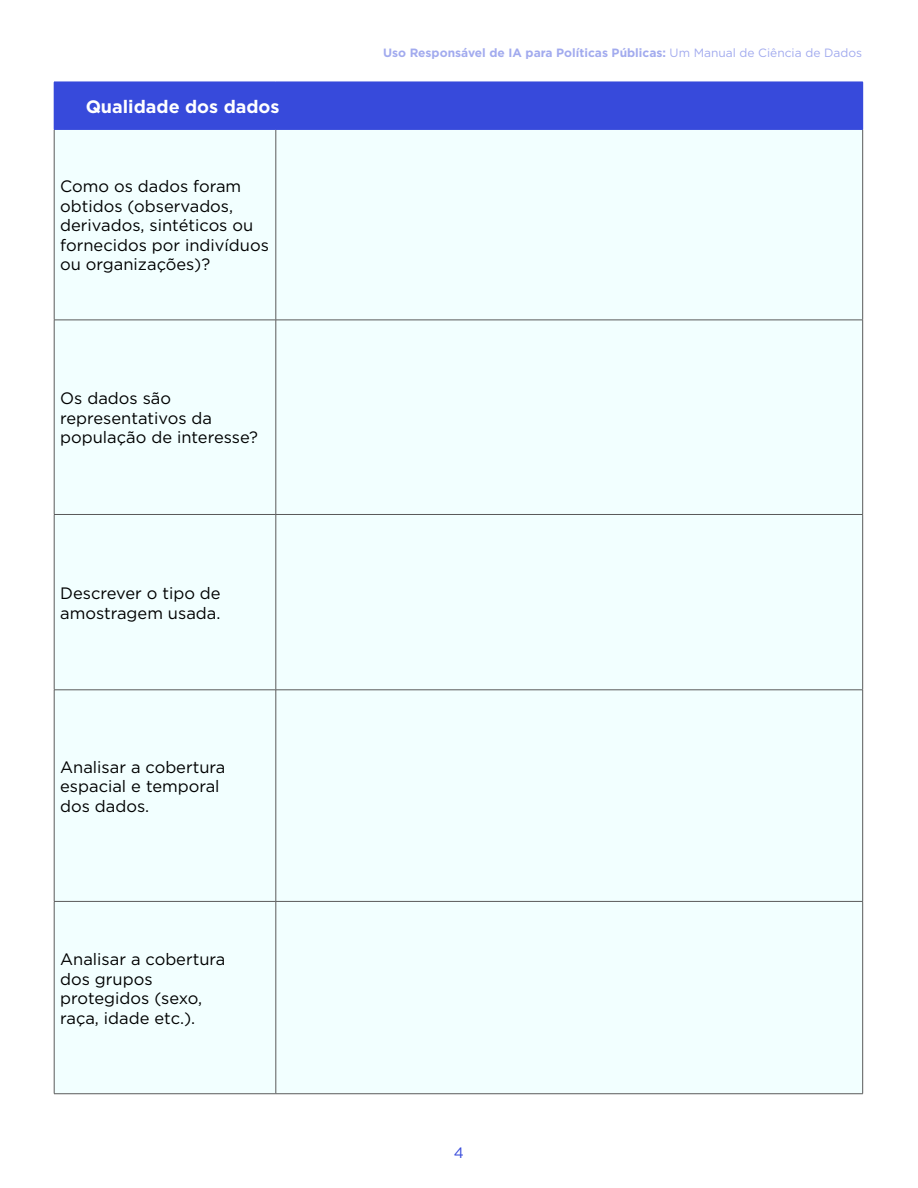
<style>
.page{position:relative;width:918px;height:1188px;background:#fff}
.page>*{position:absolute;margin:0;border:0;box-sizing:border-box;transform-origin:0 0}
.t1{font:700 18px "Gotham";color:#fff}
.t2{font:16.5px/19.5px "Gotham";color:#000}
.t3{font:15px "Gotham";color:#374adb}
.t4{font:700 12px "Gotham";color:#374adb}
.s1{font-weight:400}
</style>
<div class="page">
<div style="left:54px;top:82px;width:809px;height:47px;background:#374adb"></div>
<div style="left:55px;top:130px;width:807px;height:963px;background:#f2ffff"></div>
<hr style="left:54px;top:130px;width:1px;height:190px;background:#5a5a5a">
<hr style="left:276px;top:130px;width:1px;height:190px;background:#5a5a5a">
<hr style="left:862px;top:130px;width:1px;height:190px;background:#5a5a5a">
<hr style="left:54px;top:320px;width:222px;height:1px;background:#5a5a5a">
<hr style="left:54px;top:320px;width:1px;height:194px;background:#5a5a5a">
<hr style="left:276px;top:320px;width:587px;height:1px;background:#5a5a5a">
<hr style="left:276px;top:320px;width:1px;height:194px;background:#5a5a5a">
<hr style="left:862px;top:320px;width:1px;height:194px;background:#5a5a5a">
<hr style="left:54px;top:514px;width:222px;height:1px;background:#5a5a5a">
<hr style="left:54px;top:515px;width:1px;height:175px;background:#5a5a5a">
<hr style="left:276px;top:514px;width:587px;height:1px;background:#5a5a5a">
<hr style="left:276px;top:515px;width:1px;height:175px;background:#5a5a5a">
<hr style="left:862px;top:515px;width:1px;height:175px;background:#5a5a5a">
<hr style="left:54px;top:690px;width:222px;height:1px;background:#5a5a5a">
<hr style="left:54px;top:690px;width:1px;height:211px;background:#5a5a5a">
<hr style="left:276px;top:690px;width:587px;height:1px;background:#5a5a5a">
<hr style="left:276px;top:690px;width:1px;height:211px;background:#5a5a5a">
<hr style="left:862px;top:690px;width:1px;height:211px;background:#5a5a5a">
<hr style="left:54px;top:901px;width:222px;height:1px;background:#5a5a5a">
<hr style="left:54px;top:902px;width:1px;height:192px;background:#5a5a5a">
<hr style="left:276px;top:901px;width:587px;height:1px;background:#5a5a5a">
<hr style="left:276px;top:902px;width:1px;height:192px;background:#5a5a5a">
<hr style="left:862px;top:902px;width:1px;height:192px;background:#5a5a5a">
<hr style="left:54px;top:1093px;width:222px;height:1px;background:#5a5a5a">
<hr style="left:276px;top:1093px;width:587px;height:1px;background:#5a5a5a">
<hr style="left:54px;top:129px;width:222px;height:1px;background:#374adb">
<hr style="left:276px;top:129px;width:587px;height:1px;background:#374adb">
<p class="t1" style="left:86px;top:95px;width:195px">Qualidade dos dados</p>
<p class="t2" style="left:60px;top:176px;width:210px">Como os dados foram obtidos (observados, derivados, sintéticos ou fornecidos por indivíduos ou organizações)?</p>
<p class="t2" style="left:60px;top:388px;width:199px">Os dados são representativos da população de interesse?</p>
<p class="t2" style="left:60px;top:583px;width:162px">Descrever o tipo de amostragem usada.</p>
<p class="t2" style="left:60px;top:757px;width:167px">Analisar a cobertura espacial e temporal dos dados.</p>
<p class="t2" style="left:60px;top:949px;width:167px">Analisar a cobertura dos grupos protegidos (sexo, raça, idade etc.).</p>
<p class="t4" style="left:383px;top:44px;width:481px">Uso Responsável de IA para Políticas Públicas: <span class="s1">Um Manual de Ciência de Dados</span></p>
<p class="t3" style="left:454px;top:1143px;width:12px">4</p>
</div>
